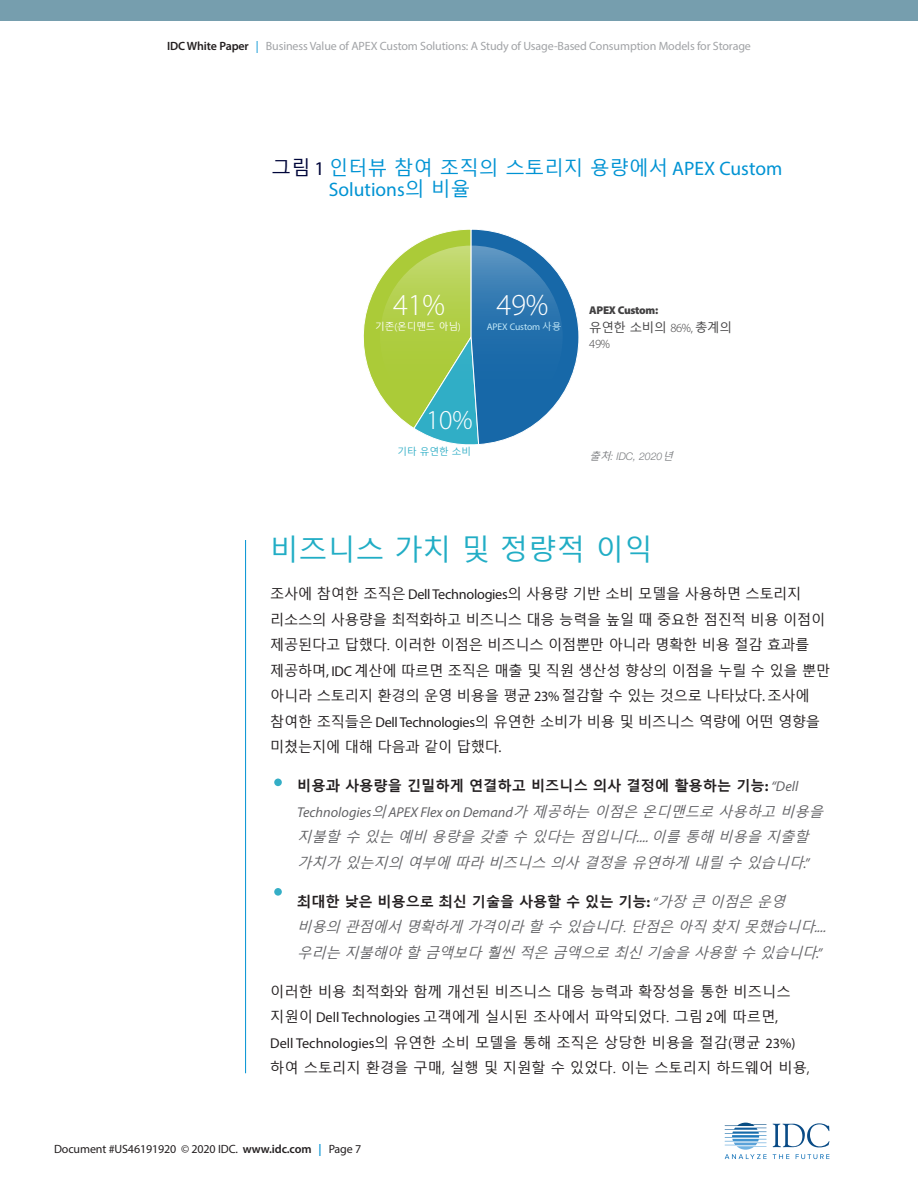
<style>
.page{position:relative;width:918px;height:1188px;background:#fff}
.page>*{position:absolute;margin:0;border:0;box-sizing:border-box;transform-origin:0 0}
.t1{font:300 30.6px "Myriad Pro";color:#fff}
.t2{font:28.5px "Malgun Gothic";color:#21adc5}
.t3{font:300 27.3px "Myriad Pro";color:#fff}
.Figure_Title{font:19.5px/21px "Malgun Gothic";color:#0093d3}
.t4{font:italic 14.25px/25.5px "Malgun Gothic";color:#636366}
.Level_2_Header{font:14.25px/25.5px "Malgun Gothic";letter-spacing:-.02em;color:#231f20}
.Level_2_Header-2{font:14.25px/25.5px "Malgun Gothic";color:#231f20}
.t5{font:12.45px/17px "Malgun Gothic";letter-spacing:-.025em;color:#424142}
.t6{font:12px "Myriad Pro";letter-spacing:-.01em;color:#a1a3a6}
.t7{font:12px "Myriad Pro";letter-spacing:-.01em;color:#231f20}
.t8{font:900 11.25px "Myriad Pro";letter-spacing:-.025em;color:#424142}
.t9{font:italic 300 10.5px "Helvetica Neue";color:#7c7e81}
.t10{font:9.6px "Myriad Pro";letter-spacing:-.01em;color:#c2e8f8}
.t11{font:9.6px "Malgun Gothic";letter-spacing:-.01em;color:#fff}
.t12{font:9.6px "Malgun Gothic";letter-spacing:-.01em;color:#30aec6}
.s1{font-weight:600;color:#231f20}
.s2{color:#0092d3}
.s3{color:#00063a}
.s4{font-family:"Myriad Pro";color:#00063a}
.s5{font-family:"Myriad Pro"}
.s6{font-family:"Malgun Gothic"}
.s7{font-family:"Myriad Pro";font-weight:300}
.s8{font-family:"Malgun Gothic";font-weight:400}
.s9{font-weight:700;font-style:normal;color:#231f20}
.s10{font-family:"Myriad Pro";font-weight:700;font-style:normal;color:#231f20}
.s11{font-weight:600}
.s12{font-weight:600;color:#0092d3}
</style>
<div class="page">
<hr style="left:245px;top:162px;width:1px;height:911px;background:#0092d3">
<div style="left:0;top:0;width:918px;height:21px;background:#769eae"></div>
<svg style="left:773px;top:1123px;width:57px;height:24px"></svg>
<svg style="left:773px;top:1154px;width:16px;height:5px"></svg>
<svg style="left:796px;top:1154px;width:33px;height:5px"></svg>
<svg style="left:725px;top:1123px;width:42px;height:36px"></svg>
<svg style="left:363px;top:229px;width:216px;height:216px"></svg>
<svg style="left:380px;top:246px;width:183px;height:182px;background:#639f88"></svg>
<div style="left:274px;top:779px;width:8px;height:7px;background:#34aec6;border-radius:50%"></div>
<div style="left:274px;top:888px;width:8px;height:8px;background:#34aec6;border-radius:50%"></div>
<div style="left:222px;top:156px;width:31px;height:384px;background:#fff"></div>
<p class="t6" style="left:167px;top:39px;width:585px"><span class="s1">IDC White Paper</span> <span class="s2">|</span> Business Value of APEX Custom Solutions: A Study of Usage-Based Consumption Models for Storage</p>
<p class="Figure_Title" style="left:329px;top:158px;width:455px;text-indent:-57px"><span class="s3">그림</span> <span class="s4">1</span> 인터뷰 참여 조직의 스토리지 용량에서 <span class="s5">APEX Custom<br>Solutions</span>의 비율</p>
<p class="t1" style="left:393px;top:286px;width:53px">41%</p>
<p class="t1" style="left:497px;top:286px;width:53px">49%</p>
<p class="t10" style="left:487px;top:321px;width:76px">APEX Custom <span class="s6">사용</span></p>
<p class="t11" style="left:375px;top:321px;width:87px">기존(온디맨드 아님)</p>
<p class="t3" style="left:426px;top:404px;width:48px">10%</p>
<p class="t12" style="left:398px;top:446px;width:75px">기타 유연한 소비</p>
<p class="t8" style="left:589px;top:303px;width:71px">APEX Custom:</p>
<p class="t5" style="left:589px;top:319px;width:144px">유연한 소비의 <span class="s7">86%,</span> 총계의<br><span class="s7">49%</span></p>
<p class="t9" style="left:590px;top:450px;width:88px"><span class="s8">출처</span>: IDC, 2020<span class="s8">년</span></p>
<p class="t2" style="left:270px;top:534px;width:384px">비즈니스 가치 및 정량적 이익</p>
<p class="Level_2_Header" style="left:270px;top:582px;width:562px">조사에 참여한 조직은 <span class="s5">Dell Technologies</span>의 사용량 기반 소비 모델을 사용하면 스토리지 리소스의 사용량을 최적화하고 비즈니스 대응 능력을 높일 때 중요한 점진적 비용 이점이 제공된다고 답했다. 이러한 이점은 비즈니스 이점뿐만 아니라 명확한 비용 절감 효과를 제공하며<span class="s5">, IDC</span> 계산에 따르면 조직은 매출 및 직원 생산성 향상의 이점을 누릴 수 있을 뿐만 아니라 스토리지 환경의 운영 비용을 평균 <span class="s5">23%</span> 절감할 수 있는 것으로 나타났다<span class="s5">.</span> 조사에 참여한 조직들은 <span class="s5">Dell Technologies</span>의 유연한 소비가 비용 및 비즈니스 역량에 어떤 영향을 미쳤는지에 대해 다음과 같이 답했다<span class="s5">.</span></p>
<p class="t4" style="left:297px;top:774px;width:532px;text-indent:-27px"><span class="s9">• 비용과 사용량을 긴밀하게 연결하고 비즈니스 의사 결정에 활용하는 기능</span><span class="s10">:</span> <span class="s5">“Dell Technologies</span>의 <span class="s5">APEX Flex on Demand</span>가 제공하는 이점은 온디맨드로 사용하고 비용을 지불할 수 있는 예비 용량을 갖출 수 있다는 점입니다<span class="s5">....</span>이를 통해 비용을 지출할 가치가 있는지의 여부에 따라 비즈니스 의사 결정을 유연하게 내릴 수 있습니다<span class="s5">. ”</span></p>
<p class="t4" style="left:297px;top:889px;width:535px;text-indent:-27px"><span class="s9">• 최대한 낮은 비용으로 최신 기술을 사용할 수 있는 기능</span><span class="s10">:</span> <span class="s5">“</span>가장 큰 이점은 운영 비용의 관점에서 명확하게 가격이라 할 수 있습니다.단점은 아직 찾지 못했습니다<span class="s5">.... </span>우리는 지불해야 할 금액보다 훨씬 적은 금액으로 최신 기술을 사용할 수 있습니다<span class="s5">. ”</span></p>
<p class="Level_2_Header-2" style="left:270px;top:979px;width:541px">이러한 비용 최적화와 함께 개선된 비즈니스 대응 능력과 확장성을 통한 비즈니스 지원이 <span class="s5">Dell Technologies</span> 고객에게 실시된 조사에서 파악되었다. 그림 <span class="s5">2</span>에 따르면<span class="s5">,<br>Dell Technologies</span>의 유연한 소비 모델을 통해 조직은 상당한 비용을 절감<span class="s5">(</span>평균 <span class="s5">23%) </span>하여 스토리지 환경을 구매, 실행 및 지원할 수 있었다. 이는 스토리지 하드웨어 비용,</p>
<p class="t7" style="left:54px;top:1141px;width:309px">Document #US46191920 © 2020 IDC. <span class="s11">www.idc.com</span> <span class="s12">|</span> Page 7</p>
</div>
